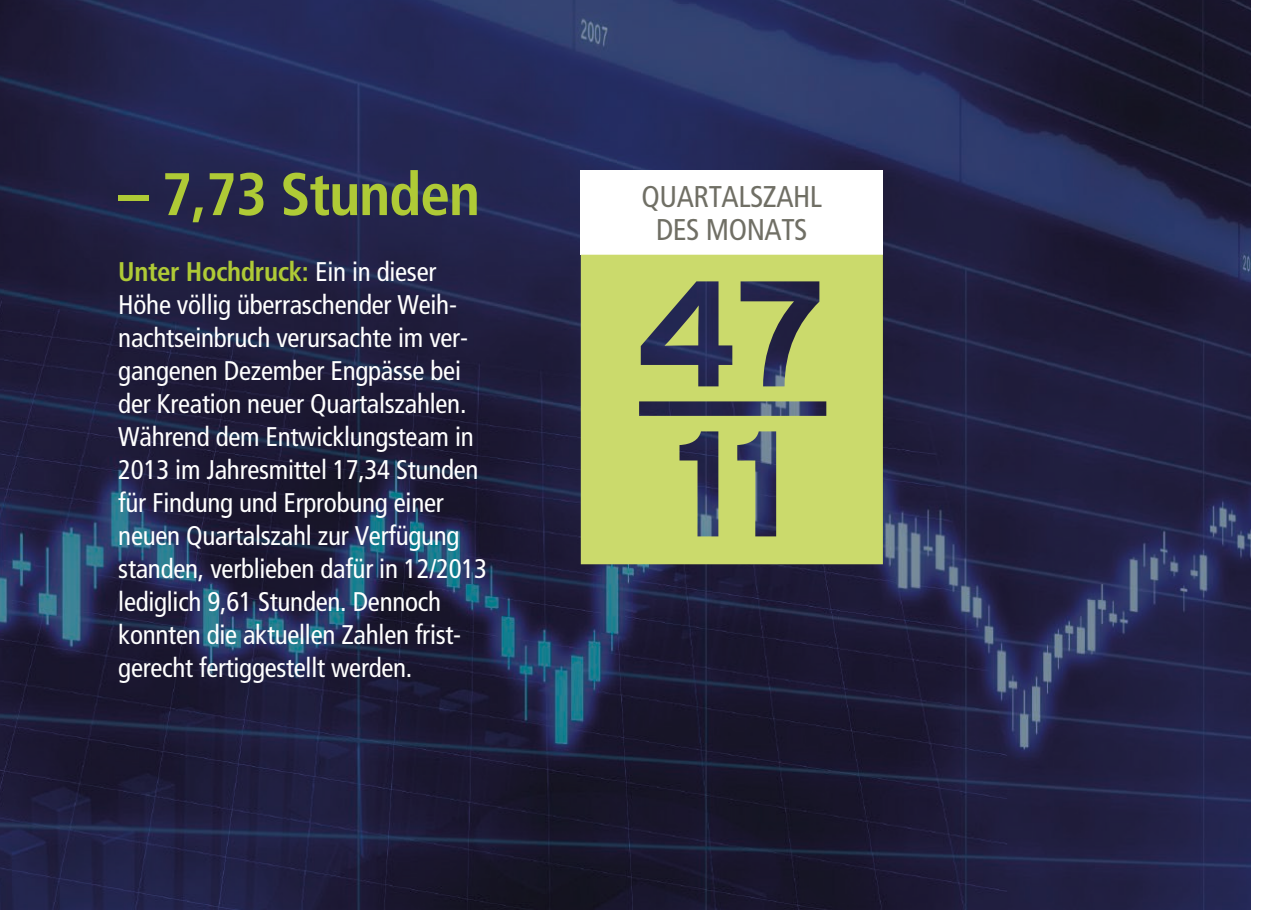
<style>
.page{position:relative;width:1268px;height:910px;background:#fff}
.page>*{position:absolute;margin:0;border:0;box-sizing:border-box;transform-origin:0 0}
.t1{font:700 condensed 60px "Frutiger";letter-spacing:-.02em;color:#afca36}
.t2{font:condensed 30px/33px "Frutiger";letter-spacing:-.015em;color:#706f65;text-align:center}
.t3{font:condensed 27px/33px "Frutiger";letter-spacing:-.01em;color:#fff}
.s1{font-weight:700;color:#afca36}
</style>
<div class="page">
<img style="left:0;top:0;width:1250px;height:910px">
<div style="left:580px;top:170px;width:302px;height:84px;background:#fff"></div>
<svg style="left:580px;top:255px;width:302px;height:309px;background:#afbc68"></svg>
<h1 class="t1" style="left:118px;top:159px;width:363px">– 7,73 Stunden</h1>
<p class="t3" style="left:118px;top:255px;width:370px"><span class="s1">Unter Hochdruck:</span> Ein in dieser Höhe völlig überraschender Weih&shy;nachtseinbruch verursachte im ver&shy;gangenen Dezember Engpässe bei der Kreation neuer Quartalszahlen.<br>Während dem Entwicklungsteam in 2013 im Jahresmittel 17,34 Stunden für Findung und Erprobung einer neuen Quartalszahl zur Verfügung standen, verblieben dafür in 12/2013 lediglich 9,61 Stunden. Dennoch konnten die aktuellen Zahlen frist&shy;gerecht fertiggestellt werden.</p>
<p class="t2" style="left:641px;top:180px;width:182px">QUARTALSZAHL<br>DES MONATS</p>
</div>
